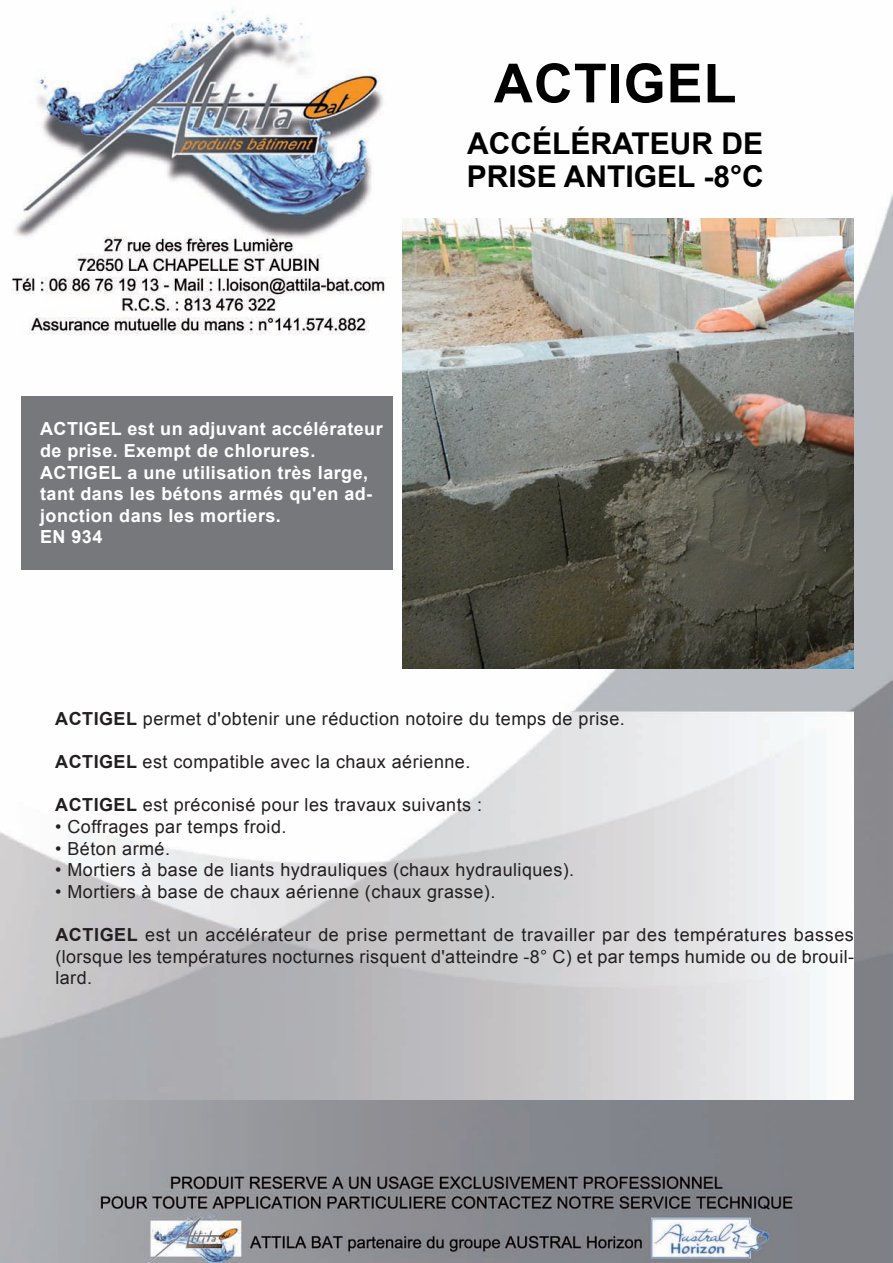
<style>
.page{position:relative;width:893px;height:1263px;background:#fff}
.page>*{position:absolute;margin:0;border:0;box-sizing:border-box;transform-origin:0 0}
.t1{font:700 54px "Arial";letter-spacing:.015em;color:#000}
.t2{font:700 30px/33px "Arial";color:#000}
.t3{font:18px/21.6px "Arial";letter-spacing:.025em;color:#231f20;text-align:justify}
.t4{font:700 18px/21.6px "Arial";letter-spacing:.025em;color:#fff}
.s1{font-weight:700}
</style>
<div class="page">
<img style="left:0;top:8px;width:893px;height:1255px">
<img style="left:55px;top:712px;width:799px;height:387px">
<img style="left:402px;top:219px;width:452px;height:450px">
<div style="left:21px;top:396px;width:371px;height:174px;background:#76787b"></div>
<h1 class="t1" style="left:494px;top:53px;width:244px">ACTIGEL</h1>
<h2 class="t2" style="left:467px;top:127px;width:299px">ACCÉLÉRATEUR DE<br>PRISE ANTIGEL -8°C</h2>
<p class="t4" style="left:40px;top:418px;width:344px">ACTIGEL est un adjuvant accélérateur de prise. Exempt de chlorures.<br>ACTIGEL a une utilisation très large, tant dans les bétons armés qu'en ad&shy;jonction dans les mortiers.<br>EN 934</p>
<p class="t3" style="left:55px;top:708px;width:571px"><span class="s1">ACTIGEL</span> permet d'obtenir une réduction notoire du temps de prise.</p>
<p class="t3" style="left:55px;top:751px;width:417px"><span class="s1">ACTIGEL</span> est compatible avec la chaux aérienne.</p>
<p class="t3" style="left:55px;top:794px;width:428px"><span class="s1">ACTIGEL</span> est préconisé pour les travaux suivants :</p>
<p class="t3" style="left:55px;top:816px;width:233px">• Coffrages par temps froid.</p>
<p class="t3" style="left:55px;top:837px;width:116px">• Béton armé.</p>
<p class="t3" style="left:55px;top:859px;width:520px">• Mortiers à base de liants hydrauliques (chaux hydrauliques).</p>
<p class="t3" style="left:55px;top:881px;width:441px">• Mortiers à base de chaux aérienne (chaux grasse).</p>
<p class="t3" style="left:55px;top:924px;width:800px"><span class="s1">ACTIGEL</span> est un accélérateur de prise permettant de travailler par des températures basses (lorsque les températures nocturnes risquent d'atteindre -8° C) et par temps humide ou de brouil&shy;lard.</p>
</div>
